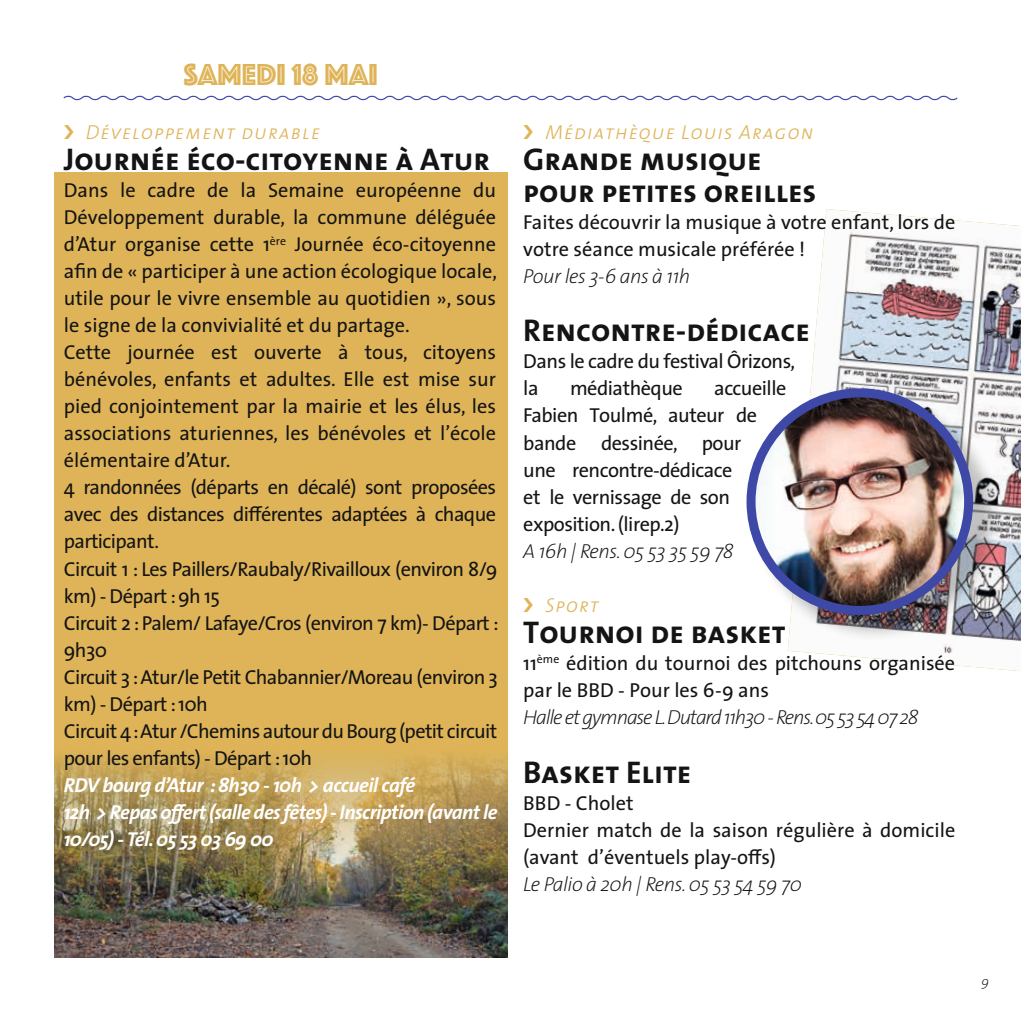
<style>
.page{position:relative;width:1021px;height:1021px;background:#fff}
.page>*{position:absolute;margin:0;border:0;box-sizing:border-box;transform-origin:0 0}
.t1{font:31.5px/31.5px "The Sans Bold Caps";color:#131413}
.t2{font:31.5px "Phosphate Inline";color:#dfb458}
.t3{font:20.25px/27px "The Sans";color:#131413}
.t4{font:20.25px/27px "The Sans";letter-spacing:-.025em;color:#131413}
.t5{font:italic 700 20.25px/27px "The Sans";letter-spacing:-.03em;color:#fff}
.t6{font:italic 200 20.25px "The Sans";letter-spacing:-.025em;color:#131413}
.t7{font:20.25px "The Sans Light Italic Caps";letter-spacing:.05em;color:#dfb458}
.t8{font:italic 200 20.25px "The Sans";letter-spacing:-.05em;color:#131413}
.t9{font:italic 200 13.5px "The Sans";color:#131413}
</style>
<div class="page">
<div style="left:54px;top:172px;width:453px;height:785px;background:#dfb458"></div>
<img style="left:54px;top:756px;width:453px;height:201px">
<img style="left:787px;top:209px;width:233px;height:462px">
<svg style="left:63px;top:95px;width:895px;height:6px"></svg>
<div style="left:750px;top:392px;width:251px;height:251px;background:#131413;opacity:.25"></div>
<img style="left:751px;top:393px;width:217px;height:217px;border-radius:109px">
<div style="left:746px;top:388px;width:227px;height:227px;border:9px solid #3e48a6;border-radius:50%"></div>
<h1 class="t2" style="left:184px;top:52px;width:195px">SAMEDI 18 MAI</h1>
<p class="t7" style="left:86px;top:121px;width:236px">Développement durable</p>
<h1 class="t1" style="left:64px;top:143px;width:428px">Journée éco-citoyenne à Atur</h1>
<p class="t3" style="left:64px;top:176px;width:436px">Dans le cadre de la Semaine européenne du Développement durable, la commune déléguée d’Atur organise cette 1<sup>ère</sup> Journée éco-citoyenne afin de « participer à une action écologique locale, utile pour le vivre ensemble au quotidien », sous le signe de la convivialité et du partage.<br>Cette journée est ouverte à tous, citoyens bénévoles, enfants et adultes. Elle est mise sur pied conjointement par la mairie et les élus, les associations aturiennes, les bénévoles et l’école élémentaire d’Atur.<br>4 randonnées (départs en décalé) sont proposées avec des distances différentes adaptées à chaque participant.<br>Circuit 1 : Les Paillers/Raubaly/Rivailloux (environ 8/9 km) - Départ : 9h 15<br>Circuit 2 : Palem/ Lafaye/Cros (environ 7 km)- Départ :<br>9h30<br>Circuit 3 : Atur/le Petit Chabannier/Moreau (environ 3 km) - Départ : 10h<br>Circuit 4 : Atur /Chemins autour du Bourg (petit circuit pour les enfants) - Départ : 10h</p>
<p class="t5" style="left:64px;top:770px;width:435px">RDV bourg d’Atur : 8h30 - 10h &gt; accueil café<br>12h &gt; Repas offert (salle des fêtes) - Inscription (avant le<br>10/05) - Tél. 05 53 03 69 00</p>
<p class="t7" style="left:545px;top:121px;width:270px">Médiathèque Louis Aragon</p>
<h1 class="t1" style="left:523px;top:143px;width:295px">Grande musique pour petites oreilles</h1>
<p class="t3" style="left:523px;top:208px;width:433px">Faites découvrir la musique à votre enfant, lors de votre séance musicale préférée !</p>
<p class="t6" style="left:523px;top:259px;width:168px">Pour les 3-6 ans à 11h</p>
<h1 class="t1" style="left:523px;top:314px;width:288px">Rencontre-dédicace</h1>
<p class="t4" style="left:523px;top:347px;width:273px">Dans le cadre du festival Ôrizons, la</p>
<p class="t4" style="left:570px;top:374px;width:114px">médiathèque</p>
<p class="t4" style="left:523px;top:374px;width:265px;text-indent:191px">accueille<br>Fabien Toulmé, auteur de bande dessinée, pour<br>une rencontre-dédicace<br>et le vernissage de son exposition. (lirep.2)</p>
<p class="t6" style="left:523px;top:534px;width:212px">A 16h | Rens. 05 53 35 59 78</p>
<p class="t7" style="left:545px;top:593px;width:55px">Sport</p>
<h1 class="t1" style="left:523px;top:616px;width:264px">Tournoi de basket</h1>
<p class="t3" style="left:523px;top:649px;width:433px">11<sup>ème</sup> édition du tournoi des pitchouns organisée par le BBD - Pour les 6-9 ans</p>
<p class="t8" style="left:523px;top:700px;width:397px">Halle et gymnase L.Dutard 11h30 - Rens.05 53 54 07 28</p>
<h1 class="t1" style="left:523px;top:755px;width:170px">Basket Elite</h1>
<p class="t3" style="left:523px;top:788px;width:433px">BBD - Cholet<br>Dernier match de la saison régulière à domicile (avant d’éventuels play-offs)</p>
<p class="t6" style="left:523px;top:867px;width:280px">Le Palio à 20h | Rens. 05 53 54 59 70</p>
<p class="t9" style="left:981px;top:970px;width:9px">9</p>
</div>
